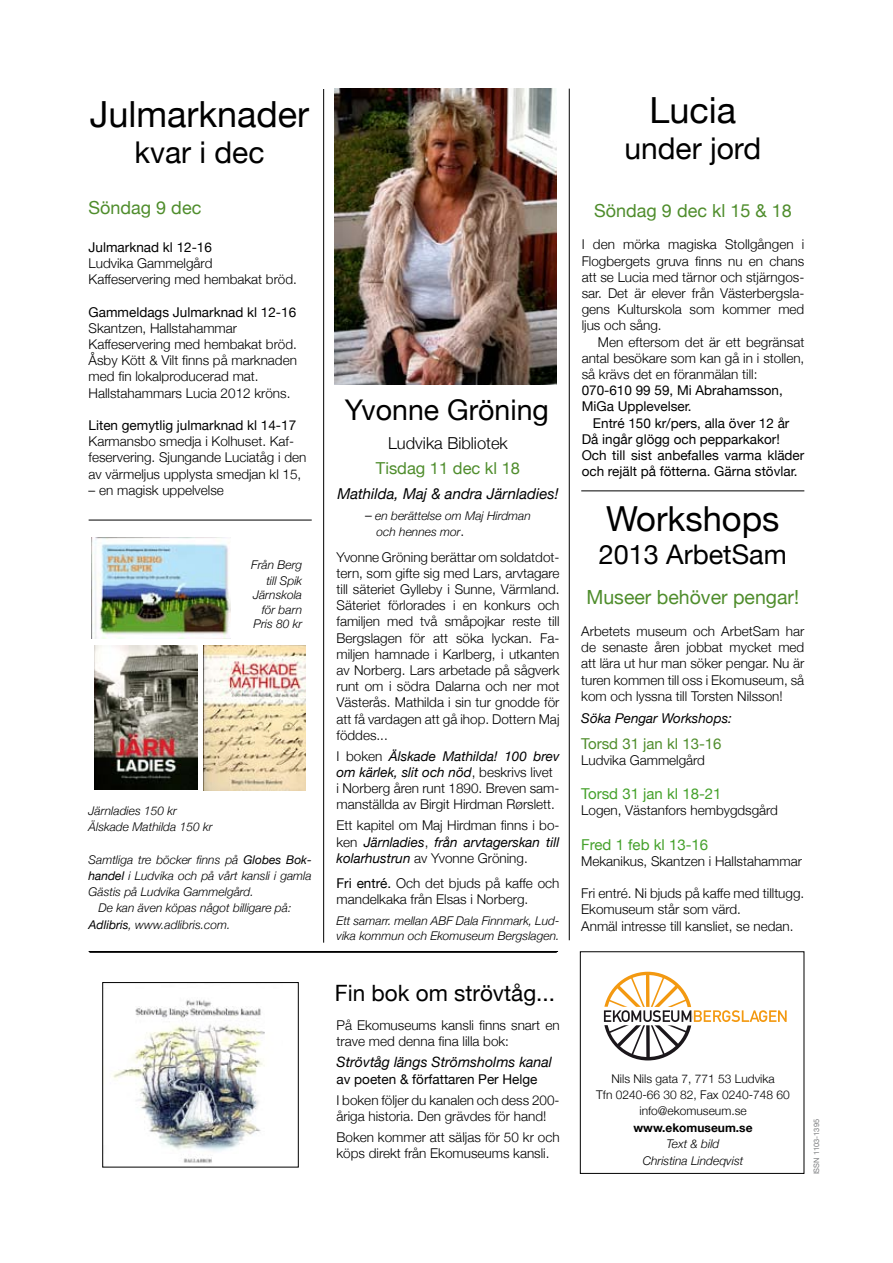
<style>
.page{position:relative;width:893px;height:1263px;background:#fff}
.page>*{position:absolute;margin:0;border:0;box-sizing:border-box;transform-origin:0 0}
.t1{font:36px "Helvetica Neue";color:#000}
.t2{font:34.5px "Helvetica Neue";color:#000}
.t3{font:30px "Helvetica Neue";color:#000}
.t4{font:28.5px "Helvetica Neue";color:#000}
.t5{font:27px "Helvetica Neue";color:#000}
.t6{font:22.5px "Helvetica Neue";color:#000}
.t7{font:19.5px "Helvetica Neue";color:#4f8d2c}
.t8{font:18px "Helvetica Neue";color:#4f8d2c}
.t9{font:300 16.5px "Helvetica Neue";color:#000}
.t10{font:16.5px "Helvetica Neue";color:#4f8d2c}
.t11{font:15px "Helvetica Neue";color:#45a12b}
.t12{font:italic 15px "Helvetica Neue";color:#000}
.t13{font:15px "Helvetica Neue";color:#4f8d2c}
.t14{font:italic 14.25px "Helvetica Neue";color:#000}
.t15{font:300 13.5px/16.2px "Helvetica Neue";color:#000}
.t16{font:13.5px/16.2px "Helvetica Neue";color:#000}
.t17{font:italic 13.5px "Helvetica Neue";color:#000}
.t18{font:italic 300 12px/16.2px "Helvetica Neue";color:#000}
.t19{font:300 12px/16.4px "Helvetica Neue";color:#000;text-align:center}
.t20{font:700 12px "Helvetica Neue";color:#000}
.t21{font:7.5px "Helvetica Neue";color:#7b7c7e}
.s1{font-weight:400}
.s2{font-style:normal;font-size:13.5px}
.s3{font-weight:400;font-style:italic}
</style>
<div class="page">
<svg style="left:603px;top:972px;width:184px;height:88px"></svg>
<div style="left:580px;top:951px;width:224px;height:223px;border:1px solid #000"></div>
<hr style="left:569px;top:89px;width:1px;height:851px;background:#000">
<hr style="left:89px;top:952px;width:468px;height:1px;background:#000">
<img style="left:113px;top:1000px;width:152px;height:163px">
<div style="left:102px;top:982px;width:196px;height:185px;border:1px solid #000"></div>
<hr style="left:581px;top:491px;width:223px;height:1px;background:#000">
<hr style="left:89px;top:951px;width:469px;height:1px;background:#000">
<hr style="left:323px;top:89px;width:1px;height:854px;background:#000">
<img style="left:335px;top:89px;width:222px;height:296px">
<hr style="left:89px;top:520px;width:223px;height:1px;background:#000">
<img style="left:91px;top:538px;width:140px;height:101px">
<img style="left:204px;top:646px;width:102px;height:144px">
<img style="left:94px;top:646px;width:103px;height:144px">
<h1 class="t1" style="left:90px;top:93px;width:221px">Julmarknader</h1>
<h3 class="t3" style="left:134px;top:134px;width:132px">kvar i dec</h3>
<h3 class="t8" style="left:89px;top:197px;width:114px">Söndag 9 dec</h3>
<p class="t16" style="left:89px;top:239px;width:125px">Julmarknad kl 12-16</p>
<p class="t15" style="left:89px;top:255px;width:210px">Ludvika Gammelgård<br>Kaffeservering med hembakat bröd.</p>
<p class="t16" style="left:89px;top:303px;width:209px">Gammeldags Julmarknad kl 12-16</p>
<p class="t15" style="left:89px;top:320px;width:210px">Skantzen, Hallstahammar<br>Kaffeservering med hembakat bröd.<br>Åsby Kött &amp; Vilt finns på marknaden med fin lokalproducerad mat.<br>Hallstahammars Lucia 2012 kröns.</p>
<p class="t16" style="left:89px;top:417px;width:209px">Liten gemytlig julmarknad kl 14-17</p>
<p class="t15" style="left:89px;top:433px;width:219px">Karmansbo smedja i Kolhuset. Kaf&shy;feservering. Sjungande Luciatåg i den av värmeljus upplysta smedjan kl 15,</p>
<p class="t15" style="left:89px;top:482px;width:137px">– en magisk uppelvelse</p>
<p class="t18" style="left:251px;top:556px;width:52px;text-align:right">Från Berg till Spik</p>
<p class="t18" style="left:253px;top:588px;width:51px;line-height:14.4px;text-align:right">Järnskola för barn<br>Pris 80 kr</p>
<p class="t18" style="left:89px;top:803px;width:125px">Järnladies 150 kr<br>Älskade Mathilda 150 kr</p>
<p class="t18" style="left:89px;top:851px;width:225px">Samtliga tre böcker finns på <span class="s1">Globes Bok-</span></p>
<p class="t18" style="left:89px;top:867px;width:225px"><span class="s1">handel</span> i Ludvika och på vårt kansli i gamla</p>
<p class="t18" style="left:89px;top:884px;width:167px">Gästis på Ludvika Gammelgård.</p>
<p class="t18" style="left:99px;top:900px;width:194px">De kan även köpas något billigare på:</p>
<p class="t18" style="left:89px;top:916px;width:143px"><span class="s1">Adlibris</span>, www.adlibris.com.</p>
<h3 class="t4" style="left:345px;top:393px;width:206px">Yvonne Gröning</h3>
<p class="t9" style="left:388px;top:433px;width:121px">Ludvika Bibliotek</p>
<p class="t10" style="left:376px;top:458px;width:146px">Tisdag 11 dec kl 18</p>
<p class="t12" style="left:337px;top:485px;width:223px">Mathilda, Maj &amp; andra Järnladies!</p>
<p class="t18" style="left:377px;top:508px;width:156px;text-indent:-11px"><span class="s2">–</span> en berättelse om Maj Hirdman och hennes mor<span class="s2">.</span></p>
<p class="t15" style="left:336px;top:548px;width:225px;text-align:justify">Yvonne Gröning berättar om soldatdot&shy;tern, som gifte sig med Lars, arvtagare till säteriet Gylleby i Sunne, Värmland.<br>Säteriet förlorades i en konkurs och familjen med två småpojkar reste till Bergslagen för att söka lyckan. Fa&shy;miljen hamnade i Karlberg, i utkanten av Norberg. Lars arbetade på sågverk runt om i södra Dalarna och ner mot Västerås. Mathilda i sin tur gnodde för att få vardagen att gå ihop. Dottern Maj föddes...</p>
<p class="t15" style="left:336px;top:748px;width:224px">I boken <span class="s3">Älskade Mathilda! 100 brev om kärlek, slit och nöd</span>, beskrivs livet<br>i Norberg åren runt 1890. Breven sam&shy;manställda av Birgit Hirdman Rørslett.</p>
<p class="t15" style="left:336px;top:817px;width:224px;text-align:justify">Ett kapitel om Maj Hirdman finns i bo&shy;ken <span class="s3">Järnladies</span>, <span class="s3">från arvtagerskan till kolarhustrun</span> av Yvonne Gröning.</p>
<p class="t15" style="left:336px;top:875px;width:225px"><span class="s1">Fri entré.</span> Och det bjuds på kaffe och mandelkaka från Elsas i Norberg.</p>
<p class="t18" style="left:336px;top:913px;width:224px;line-height:14.4px">Ett samarr. mellan ABF Dala Finnmark, Lud&shy;vika kommun och Ekomuseum Bergslagen.</p>
<h3 class="t6" style="left:335px;top:979px;width:222px">Fin bok om strövtåg...</h3>
<p class="t15" style="left:336px;top:1017px;width:225px">På Ekomuseums kansli finns snart en trave med denna fina lilla bok:</p>
<p class="t14" style="left:336px;top:1054px;width:217px">Strövtåg längs Strömsholms kanal</p>
<p class="t16" style="left:336px;top:1070px;width:203px">av poeten &amp; författaren Per Helge</p>
<p class="t15" style="left:336px;top:1091px;width:225px">I boken följer du kanalen och dess 200- åriga historia. Den grävdes för hand!</p>
<p class="t15" style="left:336px;top:1129px;width:225px">Boken kommer att säljas för 50 kr och köps direkt från Ekomuseums kansli.</p>
<h1 class="t1" style="left:649px;top:89px;width:88px">Lucia</h1>
<h3 class="t3" style="left:624px;top:130px;width:138px">under jord</h3>
<h3 class="t8" style="left:594px;top:200px;width:199px">Söndag 9 dec kl 15 &amp; 18</h3>
<p class="t15" style="left:582px;top:236px;width:224px;text-align:justify">I den mörka magiska Stollgången i Flogbergets gruva finns nu en chans att se Lucia med tärnor och stjärngos&shy;sar. Det är elever från Västerbergsla&shy;gens Kulturskola som kommer med ljus och sång.</p>
<p class="t15" style="left:582px;top:333px;width:224px;text-align:justify;text-indent:16px">Men eftersom det är ett begränsat antal besökare som kan gå in i stollen, så krävs det en föranmälan till:</p>
<p class="t16" style="left:582px;top:382px;width:203px">070-610 99 59, Mi Abrahamsson,<br>MiGa Upplevelser.</p>
<p class="t16" style="left:582px;top:415px;width:224px;text-indent:11px">Entré 150 kr/pers, alla över 12 år Då ingår glögg och pepparkakor!<br>Och till sist anbefalles varma kläder och rejält på fötterna. Gärna stövlar.</p>
<h2 class="t2" style="left:606px;top:498px;width:175px">Workshops</h2>
<h3 class="t5" style="left:599px;top:538px;width:190px">2013 ArbetSam</h3>
<h3 class="t7" style="left:586px;top:585px;width:214px">Museer behöver pengar!</h3>
<p class="t15" style="left:581px;top:623px;width:225px;text-align:justify">Arbetets museum och ArbetSam har de senaste åren jobbat mycket med att lära ut hur man söker pengar. Nu är turen kommen till oss i Ekomuseum, så kom och lyssna till Torsten Nilsson!</p>
<p class="t17" style="left:581px;top:710px;width:152px">Söka Pengar Workshops:</p>
<p class="t13" style="left:581px;top:734px;width:142px">Torsd 31 jan kl 13-16</p>
<p class="t15" style="left:581px;top:752px;width:125px">Ludvika Gammelgård</p>
<p class="t11" style="left:581px;top:785px;width:142px">Torsd 31 jan kl 18-21</p>
<p class="t15" style="left:581px;top:802px;width:198px">Logen, Västanfors hembygdsgård</p>
<p class="t11" style="left:581px;top:835px;width:129px">Fred 1 feb kl 13-16</p>
<p class="t15" style="left:581px;top:853px;width:222px">Mekanikus, Skantzen i Hallstahammar</p>
<p class="t15" style="left:581px;top:885px;width:225px">Fri entré. Ni bjuds på kaffe med tilltugg.<br>Ekomuseum står som värd.<br>Anmäl intresse till kansliet, se nedan.</p>
<p class="t19" style="left:596px;top:1070px;width:195px">Nils Nils gata 7, 771 53 Ludvika<br>Tfn 0240-66 30 82, Fax 0240-748 60 info@ekomuseum.se</p>
<p class="t20" style="left:633px;top:1120px;width:121px">www.ekomuseum.se</p>
<p class="t18" style="left:643px;top:1135px;width:102px;text-align:center">Text &amp; bild<br>Christina Lindeqvist</p>
<p class="t21" style="left:812px;top:1174px;width:57px;rotate:-90deg">ISSN 1103-1395</p>
</div>
